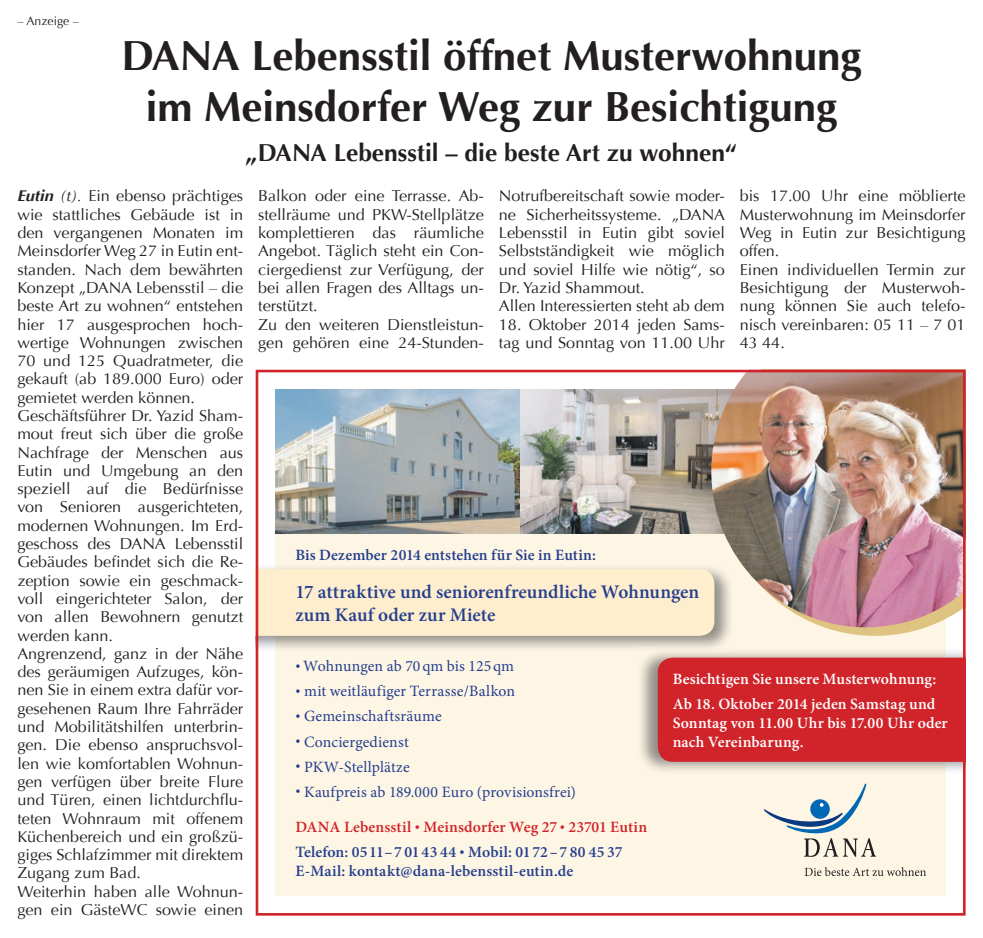
<style>
.page{position:relative;width:983px;height:938px;background:#fff}
.page>*{position:absolute;margin:0;border:0;box-sizing:border-box;transform-origin:0 0}
.t1{font:700 42px/50.8px "Optima";color:#231f20;text-align:center}
.t2{font:700 24.5px "Optima";color:#231f20}
.t3{font:600 19.25px/23.1px "Minion Pro";color:#253f8e}
.t4{font:15.75px/18.2px "Optima";color:#231f20}
.t5{font:15.75px "Minion Pro";letter-spacing:.005em;color:#253f8e}
.t6{font:600 15.75px/25px "Minion Pro";letter-spacing:.005em;color:#fff}
.t7{font:600 15.75px/25px "Minion Pro";letter-spacing:.005em;color:#d1232a}
.t8{font:600 15.75px "Minion Pro";letter-spacing:.01em;color:#253f8e}
.t9{font:12.25px "Optima";color:#231f20}
.s1{font-weight:700;font-style:italic}
.s2{font-style:italic}
.s3{font-size:13.12px}
.s4{color:#253f8e}
.s5{font-size:13.12px;color:#253f8e}
</style>
<div class="page">
<div style="left:275px;top:389px;width:670px;height:506px;background:#fef6e5"></div>
<img style="left:275px;top:389px;width:436px;height:144px">
<svg style="left:764px;top:783px;width:111px;height:73px"></svg>
<svg style="left:804px;top:867px;width:121px;height:9px"></svg>
<img style="left:640px;top:648px;width:321px;height:125px">
<div style="left:657px;top:657px;width:304px;height:104px;background:#d1232a"></div>
<img style="left:259px;top:564px;width:469px;height:88px">
<img style="left:637px;top:647px;width:96px;height:5px">
<div style="left:259px;top:569px;width:455px;height:67px;background:#feeece"></div>
<svg style="left:718px;top:627px;width:228px;height:9px"></svg>
<img style="left:711px;top:374px;width:250px;height:253px">
<div style="left:255px;top:370px;width:710px;height:545px;border:3px solid #d1232a"></div>
<p class="t9" style="left:17px;top:14px;width:63px">– Anzeige –</p>
<p class="t1" style="left:121px;top:31px;width:741px">DANA Lebensstil öffnet Musterwohnung im Meinsdorfer Weg zur Besichtigung</p>
<p class="t2" style="left:245px;top:139px;width:493px">„DANA Lebensstil – die beste Art zu wohnen“</p>
<p class="t4" style="left:17px;top:187px;width:227px"><span class="s1">Eutin</span> <span class="s2">(t).</span> Ein ebenso prächtiges wie stattliches Gebäude ist in den vergangenen Monaten im<br>Meinsdorfer Weg 27 in Eutin ent&shy;standen. Nach dem bewährten<br>Konzept „DANA Lebensstil – die beste Art zu wohnen“ entstehen hier 17 ausgesprochen hoch&shy;wertige Wohnungen zwischen<br>70 und 125 Quadratmeter, die gekauft (ab 189.000 Euro) oder gemietet werden können.<br>Geschäftsführer Dr. Yazid Sham&shy;mout freut sich über die große<br>Nachfrage der Menschen aus<br>Eutin und Umgebung an den speziell auf die Bedürfnisse von Senioren ausgerichteten, modernen Wohnungen. Im Erd&shy;geschoss des DANA Lebensstil<br>Gebäudes befindet sich die Re&shy;zeption sowie ein geschmack&shy;voll eingerichteter Salon, der von allen Bewohnern genutzt werden kann.<br>Angrenzend, ganz in der Nähe des geräumigen Aufzuges, kön&shy;nen Sie in einem extra dafür vor&shy;gesehenen Raum Ihre Fahrräder und Mobilitätshilfen unterbrin&shy;gen. Die ebenso anspruchsvol&shy;len wie komfortablen Wohnun&shy;gen verfügen über breite Flure und Türen, einen lichtdurchflu&shy;teten Wohnraum mit offenem<br>Küchenbereich und ein großzü&shy;giges Schlafzimmer mit direktem<br>Zugang zum Bad.<br>Weiterhin haben alle Wohnun&shy;gen ein GästeWC sowie einen</p>
<p class="t4" style="left:258px;top:187px;width:227px">Balkon oder eine Terrasse. Ab&shy;stellräume und PKW--Stellplätze komplettieren das räumliche<br>Angebot. Täglich steht ein Con&shy;ciergedienst zur Verfügung, der bei allen Fragen des Alltags un&shy;terstützt.<br>Zu den weiteren Dienstleistun&shy;gen gehören eine 24--Stunden--</p>
<p class="t4" style="left:499px;top:187px;width:227px">Notrufbereitschaft sowie moder&shy;ne Sicherheitssysteme. „DANA<br>Lebensstil in Eutin gibt soviel<br>Selbstständigkeit wie möglich und soviel Hilfe wie nötig“, so<br>Dr. Yazid Shammout.<br>Allen Interessierten steht ab dem</p>
<p class="t4" style="left:739px;top:187px;width:227px">bis 17.00 Uhr eine möblierte<br>Musterwohnung im Meinsdorfer<br>Weg in Eutin zur Besichtigung offen.<br>Einen individuellen Termin zur<br>Besichtigung der Musterwoh&shy;nung können Sie auch telefo&shy;nisch vereinbaren: 05 11 – 7 01<br>43 44.</p>
<p class="t4" style="left:499px;top:315px;width:227px">18. Oktober 2014 jeden Sams&shy;tag und Sonntag von 11.00 Uhr</p>
<p class="t8" style="left:295px;top:544px;width:302px">Bis Dezember 2014 entstehen für Sie in Eutin:</p>
<p class="t3" style="left:295px;top:580px;width:405px">17 attraktive und seniorenfreundliche Wohnungen zum Kauf oder zur Miete</p>
<p class="t5" style="left:295px;top:655px;width:220px"><sup>•</sup> Wohnungen ab 70 qm bis 125 qm</p>
<p class="t5" style="left:295px;top:680px;width:221px"><sup>•</sup> mit weitläufiger Terrasse/Balkon</p>
<p class="t5" style="left:295px;top:705px;width:148px"><sup>•</sup> Gemeinschaftsräume</p>
<p class="t5" style="left:295px;top:731px;width:115px"><sup>•</sup> Conciergedienst</p>
<p class="t5" style="left:295px;top:756px;width:116px"><sup>•</sup> PKW-Stellplätze</p>
<p class="t5" style="left:295px;top:781px;width:282px"><sup>•</sup> Kaufpreis ab 189.000 Euro (provisionsfrei)</p>
<p class="t7" style="left:295px;top:814px;width:353px">DANA Lebensstil <span class="s3">•</span> Meinsdorfer Weg 27 <span class="s3">•</span> 23701 Eutin<br><span class="s4">Telefon: 05 11 – 7 01 43 44</span> <span class="s5">•</span> <span class="s4">Mobil: 01 72 – 7 80 45 37</span></p>
<p class="t8" style="left:295px;top:860px;width:279px">E-Mail: kontakt@dana-lebensstil-eutin.de</p>
<p class="t6" style="left:672px;top:666px;width:265px">Besichtigen Sie unsere Musterwohnung:<br>Ab 18. Oktober 2014 jeden Samstag und</p>
<p class="t6" style="left:672px;top:713px;width:276px;line-height:18.9px">Sonntag von 11.00 Uhr bis 17.00 Uhr oder nach Vereinbarung.</p>
</div>
